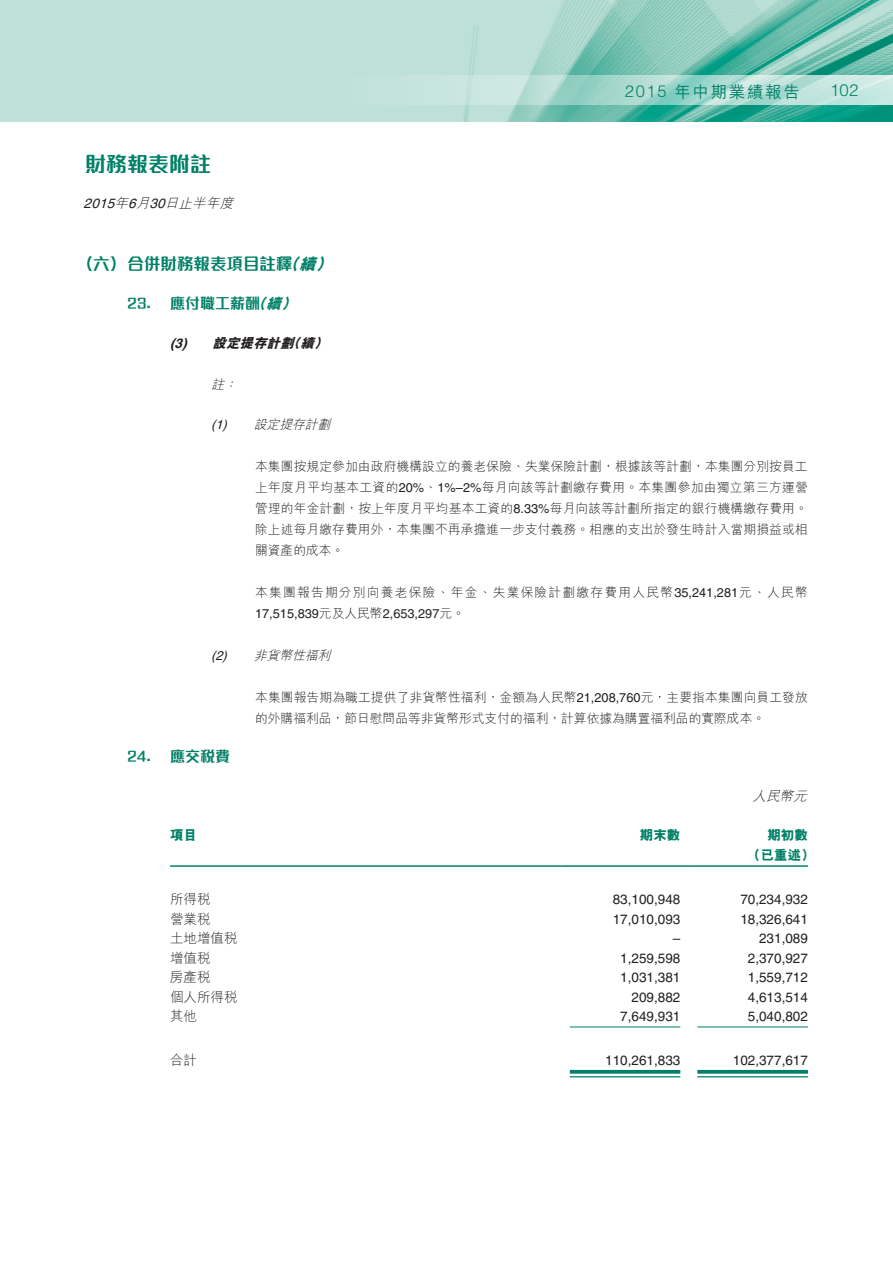
<style>
.page{position:relative;width:893px;height:1263px;background:#fff}
.page>*{position:absolute;margin:0;border:0;box-sizing:border-box;transform-origin:0 0}
.t1{font:700 21px "M Finance HK";color:#008066}
.t2{font:300 16.65px "Helvetica LT Std";color:#008066}
.t3{font:700 16.5px "M Finance HK";color:#008066}
.t4{font:500 16.5px "M Hei HK";letter-spacing:.1em;color:#008066}
.t5{font:300 16.5px "Helvetica LT Std";color:#008066}
.t6{font:italic 800 16.5px "M Hei HK";color:#008066}
.t7{font:700 15px "M Finance HK";color:#008066}
.t8{font:italic 800 15px "M Hei HK";color:#008066}
.t9{font:13.5px "Helvetica LT Std";color:#231f20}
.t10{font:300 13.5px "M Hei HK";color:#231f20}
.t11{font:800 13.5px "M Hei HK";color:#008066}
.t12{font:italic 300 13.5px "M Hei HK";color:#231f20}
.t13{font:italic 800 13.5px "M Hei HK";color:#231f20}
.t14{font:italic 13.5px "Helvetica LT Std";color:#231f20}
.t15{font:italic 700 13.5px "Helvetica LT Std";color:#231f20}
.t16{font:300 12.75px/21px "M Hei HK";letter-spacing:.01em;color:#231f20;text-align:justify}
.t17{font:300 12.75px "M Hei HK";letter-spacing:.095em;color:#231f20}
.t18{font:12.75px "Helvetica LT Std";color:#231f20}
.t19{font:italic 300 12.75px "M Hei HK";color:#231f20}
.t20{font:italic 12.75px "Helvetica LT Std";color:#231f20}
.s1{font-family:"Helvetica LT Std";font-weight:400}
.s2{font-family:"M Hei HK";font-weight:800;font-style:italic}
.s3{font-family:"M Hei HK";font-weight:300}
</style>
<div class="page">
<img style="left:0;top:0;width:893px;height:121px">
<svg style="left:314px;top:75px;width:579px;height:30px;background:#b7dfd6"></svg>
<hr style="left:170px;top:865px;width:391px;height:2px;background:#008066">
<hr style="left:561px;top:865px;width:128px;height:2px;background:#008066">
<hr style="left:689px;top:865px;width:119px;height:2px;background:#008066">
<hr style="left:570px;top:1026px;width:110px;height:1px;background:#008066">
<hr style="left:697px;top:1026px;width:111px;height:1px;background:#008066">
<svg style="left:570px;top:1070px;width:110px;height:4px"></svg>
<hr style="left:570px;top:1076px;width:110px;height:1px;background:#008066">
<svg style="left:697px;top:1070px;width:111px;height:4px"></svg>
<hr style="left:697px;top:1076px;width:111px;height:1px;background:#008066">
<h1 class="t1" style="left:85px;top:153px;width:127px">財務報表附註</h1>
<p class="t12" style="left:165px;top:196px;width:73px">日止半年度</p>
<p class="t12" style="left:114px;top:196px;width:19px">年</p>
<p class="t12" style="left:128px;top:196px;width:26px">月<span class="s1">6</span></p>
<p class="t14" style="left:84px;top:195px;width:36px">2015</p>
<p class="t14" style="left:150px;top:195px;width:21px">30</p>
<p class="t6" style="left:283px;top:255px;width:22px">（</p>
<p class="t6" style="left:316px;top:255px;width:22px">(</p>
<p class="t3" style="left:77px;top:255px;width:245px">（六）合併財務報表項目註釋<span class="s2">續</span></p>
<p class="t7" style="left:128px;top:296px;width:25px">23.</p>
<p class="t8" style="left:251px;top:296px;width:20px">（</p>
<p class="t8" style="left:281px;top:296px;width:20px">(</p>
<p class="t7" style="left:170px;top:296px;width:116px">應付職工薪酬<span class="s2">續</span></p>
<p class="t15" style="left:170px;top:335px;width:18px">3(</p>
<p class="t15" style="left:182px;top:335px;width:10px">)</p>
<p class="t13" style="left:287px;top:336px;width:19px">（</p>
<p class="t13" style="left:314px;top:336px;width:19px">(</p>
<p class="t13" style="left:213px;top:336px;width:106px">設定提存計劃續</p>
<p class="t19" style="left:211px;top:378px;width:18px">註</p>
<p class="t19" style="left:224px;top:378px;width:18px">：</p>
<p class="t20" style="left:211px;top:417px;width:17px">1(</p>
<p class="t20" style="left:223px;top:417px;width:10px">)</p>
<p class="t19" style="left:254px;top:418px;width:81px">設定提存計劃</p>
<p class="t5" style="left:625px;top:81px;width:43px">2015</p>
<p class="t4" style="left:674px;top:80px;width:127px">年中期業績報告</p>
<p class="t7" style="left:128px;top:749px;width:25px">24.</p>
<p class="t20" style="left:211px;top:648px;width:17px">2(</p>
<p class="t20" style="left:223px;top:648px;width:10px">)</p>
<p class="t16" style="left:255px;top:456px;width:554px">本集團按規定參加由政府機構設立的養老保險、失業保險計劃，根據該等計劃，本集團分別按員工上年度月平均基本工資的<span class="s1">20%</span>、<span class="s1">1%–2%</span>每月向該等計劃繳存費用。本集團參加由獨立第三方運營管理的年金計劃，按上年度月平均基本工資的<span class="s1">8.33%</span>每月向該等計劃所指定的銀行機構繳存費用。除上述每月繳存費用外，本集團不再承擔進一步支付義務。相應的支出於發生時計入當期損益或相關資產的成本。</p>
<p class="t17" style="left:255px;top:586px;width:554px">本集團報告期分別向養老保險、年金、失業保險計劃繳存費用人民幣<span class="s1">35,241,281</span>元、人民幣</p>
<p class="t18" style="left:255px;top:606px;width:211px">17,515,839<span class="s3">元及人民幣</span>2,653,297<span class="s3">元。</span></p>
<p class="t19" style="left:254px;top:649px;width:81px">非貨幣性福利</p>
<p class="t16" style="left:255px;top:687px;width:554px">本集團報告期為職工提供了非貨幣性福利，金額為人民幣<span class="s1">21,208,760</span>元，主要指本集團向員工發放的外購福利品，節日慰問品等非貨幣形式支付的福利，計算依據為購置福利品的實際成本。</p>
<p class="t7" style="left:170px;top:749px;width:61px">應交稅費</p>
<p class="t11" style="left:170px;top:828px;width:28px">項目</p>
<p class="t11" style="left:640px;top:828px;width:42px">期末數</p>
<p class="t12" style="left:752px;top:789px;width:59px">人民幣元</p>
<p class="t11" style="left:767px;top:828px;width:42px">期初數</p>
<p class="t10" style="left:170px;top:892px;width:42px">所得稅</p>
<p class="t9" style="left:613px;top:891px;width:69px">83,100,948</p>
<p class="t11" style="left:747px;top:848px;width:69px">（已重述(</p>
<p class="t9" style="left:740px;top:891px;width:69px">70,234,932</p>
<p class="t10" style="left:170px;top:912px;width:42px">營業稅</p>
<p class="t9" style="left:613px;top:911px;width:69px">17,010,093</p>
<p class="t9" style="left:740px;top:911px;width:69px">18,326,641</p>
<p class="t10" style="left:170px;top:931px;width:69px">土地增值稅</p>
<p class="t9" style="left:673px;top:930px;width:9px">–</p>
<p class="t9" style="left:759px;top:930px;width:50px">231,089</p>
<p class="t10" style="left:170px;top:951px;width:42px">增值稅</p>
<p class="t9" style="left:620px;top:950px;width:62px">1,259,598</p>
<p class="t9" style="left:748px;top:950px;width:62px">2,370,927</p>
<p class="t10" style="left:170px;top:970px;width:42px">房產稅</p>
<p class="t9" style="left:620px;top:969px;width:62px">1,031,381</p>
<p class="t9" style="left:748px;top:969px;width:62px">1,559,712</p>
<p class="t10" style="left:170px;top:990px;width:69px">個人所得稅</p>
<p class="t9" style="left:632px;top:989px;width:50px">209,882</p>
<p class="t9" style="left:748px;top:989px;width:62px">4,613,514</p>
<p class="t10" style="left:170px;top:1009px;width:28px">其他</p>
<p class="t9" style="left:620px;top:1008px;width:62px">7,649,931</p>
<p class="t9" style="left:748px;top:1008px;width:62px">5,040,802</p>
<p class="t10" style="left:170px;top:1053px;width:28px">合計</p>
<p class="t9" style="left:605px;top:1052px;width:77px">110,261,833</p>
<p class="t9" style="left:733px;top:1052px;width:77px">102,377,617</p>
<h2 class="t2" style="left:830px;top:79px;width:30px">102</h2>
</div>
